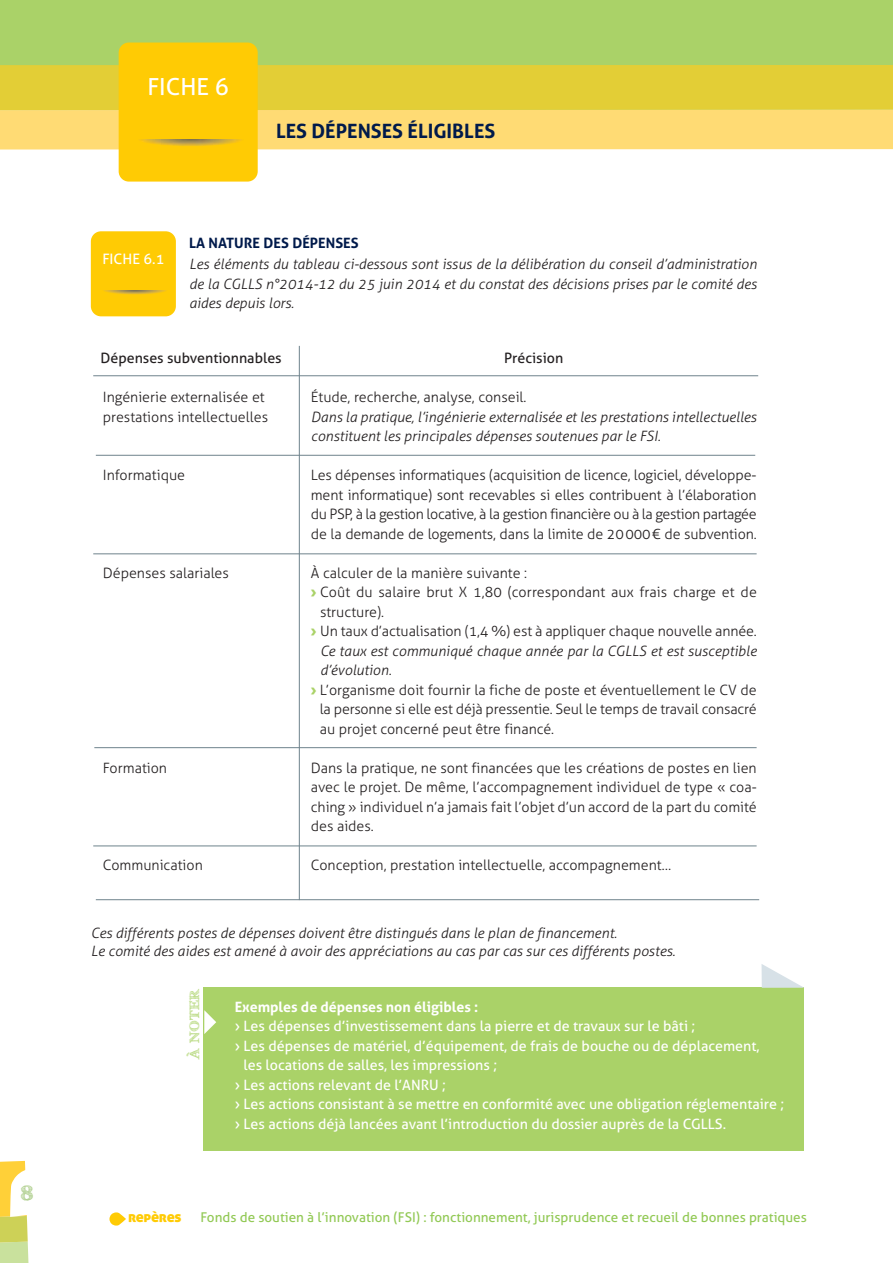
<style>
.page{position:relative;width:893px;height:1263px;background:#fff}
.page>*{position:absolute;margin:0;border:0;box-sizing:border-box;transform-origin:0 0}
.t1{font:23.55px "Aller";color:#fff}
.t2{font:700 20.25px "FFF Tusj";color:#a5c980}
.t3{font:700 19.8px "Aller";color:#001a4b}
.t4{font:15px "Aller Display";letter-spacing:-.015em;color:#ffcb04}
.t5{font:14.4px "Aller";color:#fff}
.t6{font:300 14.25px/19.5px "Aller";color:#231f20;text-align:justify}
.t7{font:italic 300 14.25px/19.5px "Aller";color:#231f20}
.t8{font:14.25px "Aller";color:#fff}
.t9{font:14.25px "Aller";color:#231f20}
.t10{font:700 14.25px "Aller";color:#fff}
.t11{font:700 14.25px "Aller";color:#001a4b}
.t12{font:13.5px "Aller";color:#92c955}
.t13{font:700 13.5px "FFF Tusj";color:#aad268}
.s1{font-family:"Aller Display";font-weight:400;font-size:15px;color:#aad268}
.s2{font-size:15px}
</style>
<div class="page">
<div style="left:203px;top:988px;width:601px;height:163px;background:#aad268"></div>
<svg style="left:204px;top:1010px;width:12px;height:24px"></svg>
<svg style="left:0;top:1161px;width:29px;height:102px"></svg>
<svg style="left:109px;top:1212px;width:17px;height:13px"></svg>
<div style="left:91px;top:231px;width:85px;height:85px;background:#ffcb04;border-radius:10px"></div>
<img style="left:103px;top:290px;width:64px;height:4px">
<svg style="left:761px;top:964px;width:43px;height:24px"></svg>
<hr style="left:96px;top:455px;width:659px;height:1px;background:#6e838c">
<hr style="left:93px;top:375px;width:665px;height:1px;background:#6e838c">
<hr style="left:93px;top:553px;width:664px;height:1px;background:#6e838c">
<hr style="left:94px;top:747px;width:663px;height:1px;background:#6e838c">
<hr style="left:93px;top:845px;width:664px;height:1px;background:#6e838c">
<hr style="left:96px;top:899px;width:663px;height:1px;background:#6e838c">
<hr style="left:299px;top:346px;width:1px;height:554px;background:#6e838c">
<div style="left:0;top:0;width:893px;height:65px;background:#aad268"></div>
<div style="left:0;top:110px;width:893px;height:40px;background:#ffdb74"></div>
<div style="left:0;top:65px;width:893px;height:45px;background:#e3ce36"></div>
<div style="left:119px;top:43px;width:139px;height:139px;background:#ffcb04;border-radius:10px"></div>
<img style="left:140px;top:139px;width:102px;height:7px">
<h2 class="t2" style="left:20px;top:1184px;width:15px">8</h2>
<h1 class="t1" style="left:147px;top:78px;width:83px">FICHE 6</h1>
<h3 class="t3" style="left:276px;top:123px;width:221px">LES DÉPENSES ÉLIGIBLES</h3>
<p class="t5" style="left:102px;top:253px;width:63px">FICHE 6.1</p>
<p class="t11" style="left:189px;top:237px;width:171px">LA NATURE DES DÉPENSES</p>
<p class="t7" style="left:189px;top:256px;width:569px;text-align:justify">Les éléments du tableau ci-dessous sont issus de la délibération du conseil d’administration de la CGLLS n°2014-12 du 25 juin 2014 et du constat des décisions prises par le comité des aides depuis lors.</p>
<p class="t9" style="left:100px;top:353px;width:183px">Dépenses subventionnables</p>
<p class="t6" style="left:103px;top:389px;width:167px">Ingénierie externalisée et prestations intellectuelles</p>
<p class="t6" style="left:103px;top:467px;width:84px">Informatique</p>
<p class="t6" style="left:103px;top:564px;width:128px">Dépenses salariales</p>
<p class="t6" style="left:103px;top:759px;width:66px">Formation</p>
<p class="t6" style="left:103px;top:857px;width:101px">Communication</p>
<p class="t9" style="left:504px;top:353px;width:61px">Précision</p>
<p class="t6" style="left:311px;top:389px;width:217px">Étude, recherche, analyse, conseil.</p>
<p class="t7" style="left:311px;top:408px;width:447px">Dans la pratique, l’ingénierie externalisée et les prestations intellectuelles constituent les principales dépenses soutenues par le FSI.</p>
<p class="t6" style="left:311px;top:467px;width:447px">Les dépenses informatiques (acquisition de licence, logiciel, développe&shy;ment informatique) sont recevables si elles contribuent à l’élaboration du PSP, à la gestion locative, à la gestion financière ou à la gestion partagée de la demande de logements, dans la limite de 20000€ de subvention.</p>
<p class="t6" style="left:311px;top:564px;width:218px">À calculer de la manière suivante :</p>
<p class="t6" style="left:311px;top:584px;width:447px"><span class="s1">›</span> Coût du salaire brut X 1,80 (correspondant aux frais charge et de</p>
<p class="t6" style="left:320px;top:603px;width:66px">structure).</p>
<p class="t6" style="left:311px;top:623px;width:447px"><span class="s1">›</span> Un taux d’actualisation (1,4 %) est à appliquer chaque nouvelle année.</p>
<p class="t7" style="left:320px;top:642px;width:438px">Ce taux est communiqué chaque année par la CGLLS et est susceptible</p>
<p class="t7" style="left:320px;top:662px;width:73px">d’évolution.</p>
<p class="t6" style="left:311px;top:681px;width:447px"><span class="s1">›</span> L’organisme doit fournir la fiche de poste et éventuellement le CV de</p>
<p class="t6" style="left:320px;top:701px;width:438px">la personne si elle est déjà pressentie. Seul le temps de travail consacré</p>
<p class="t6" style="left:320px;top:720px;width:236px">au projet concerné peut être financé.</p>
<p class="t6" style="left:311px;top:759px;width:447px">Dans la pratique, ne sont financées que les créations de postes en lien avec le projet. De même, l’accompagnement individuel de type « coa&shy;ching » individuel n’a jamais fait l’objet d’un accord de la part du comité des aides.</p>
<p class="t6" style="left:311px;top:857px;width:362px">Conception, prestation intellectuelle, accompagnement…</p>
<p class="t7" style="left:91px;top:926px;width:586px;line-height:17.1px">Ces différents postes de dépenses doivent être distingués dans le plan de financement.<br>Le comité des aides est amené à avoir des appréciations au cas par cas sur ces différents postes.</p>
<p class="t13" style="left:188px;top:1059px;width:73px;rotate:-90deg">À NOTER</p>
<p class="t10" style="left:235px;top:1001px;width:245px">Exemples de dépenses non éligibles :</p>
<p class="t8" style="left:235px;top:1021px;width:462px"><span class="s2">›</span> Les dépenses d’investissement dans la pierre et de travaux sur le bâti ;</p>
<p class="t8" style="left:235px;top:1040px;width:526px"><span class="s2">›</span> Les dépenses de matériel, d’équipement, de frais de bouche ou de déplacement,</p>
<p class="t8" style="left:244px;top:1060px;width:255px">les locations de salles, les impressions ;</p>
<p class="t8" style="left:235px;top:1079px;width:213px"><span class="s2">›</span> Les actions relevant de l’ANRU ;</p>
<p class="t8" style="left:235px;top:1099px;width:551px"><span class="s2">›</span> Les actions consistant à se mettre en conformité avec une obligation réglementaire ;</p>
<p class="t8" style="left:235px;top:1118px;width:493px"><span class="s2">›</span> Les actions déjà lancées avant l’introduction du dossier auprès de la CGLLS.</p>
<p class="t4" style="left:128px;top:1208px;width:55px">repères</p>
<p class="t12" style="left:200px;top:1211px;width:608px">Fonds de soutien à l’innovation (FSI) : fonctionnement, jurisprudence et recueil de bonnes pratiques</p>
</div>
